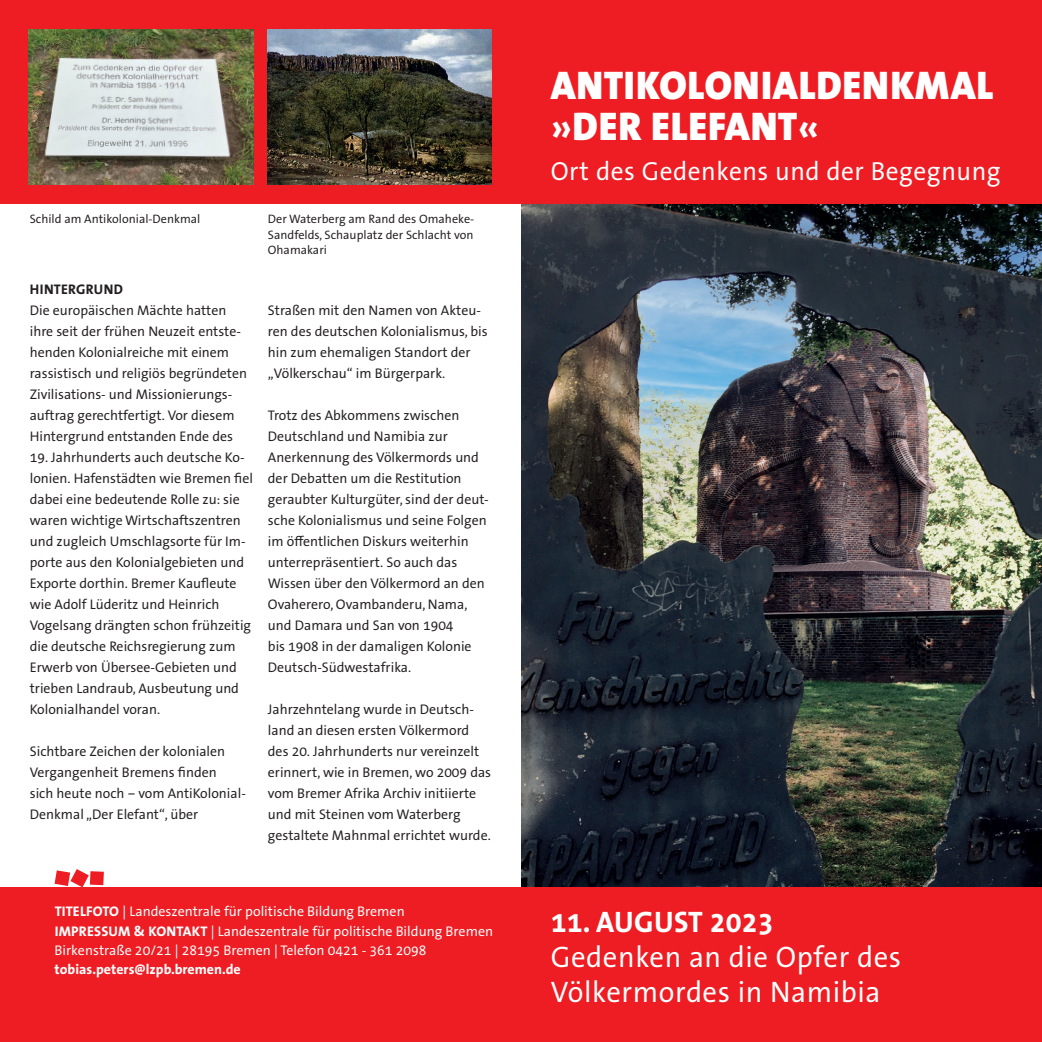
<style>
.page{position:relative;width:1042px;height:1042px;background:#fff}
.page>*{position:absolute;margin:0;border:0;box-sizing:border-box;transform-origin:0 0}
.t1{font:900 40.25px/40.2px "The Sans";letter-spacing:.02em;color:#fff}
.t2{font:29.75px/35px "The Sans Office";letter-spacing:.02em;color:#fff}
.t3{font:700 29.75px "The Sans Office";letter-spacing:.005em;color:#fff}
.t4{font:26.25px "The Sans Office";letter-spacing:.02em;color:#fff}
.t5{font:14px/21px "The Sans Office";color:#231f20}
.t6{font:14px/19.2px "The Sans Office";color:#fff}
.t7{font:700 14px "The Sans Office";color:#fff}
.t8{font:700 14px "The Sans Office";letter-spacing:.015em;color:#231f20}
.t9{font:12.25px/15.8px "The Sans Office";color:#231f20;text-align:justify}
.s1{font-weight:700}
.s2{font-family:"The Sans Office";font-weight:700}
</style>
<div class="page">
<img style="left:521px;top:203px;width:521px;height:684px">
<div style="left:0;top:0;width:1042px;height:203px;background:#ee1d23"></div>
<div style="left:0;top:887px;width:1042px;height:155px;background:#ee1d23"></div>
<svg style="left:55px;top:869px;width:49px;height:18px"></svg>
<img style="left:268px;top:30px;width:223px;height:154px">
<img style="left:29px;top:30px;width:224px;height:154px">
<p class="t9" style="left:30px;top:211px;width:172px">Schild am Antikolonial-Denkmal</p>
<p class="t9" style="left:268px;top:211px;width:208px">Der Waterberg am Rand des Omaheke-Sandfelds, Schauplatz der Schlacht von Ohamakari</p>
<p class="t8" style="left:30px;top:280px;width:95px">HINTERGRUND</p>
<p class="t5" style="left:30px;top:299px;width:219px">Die europäischen Mächte hatten ihre seit der frühen Neuzeit entste&shy;henden Kolonialreiche mit einem rassistisch und religiös begründeten Zivilisations- und Missionierungs&shy;auftrag gerechtfertigt. Vor diesem Hintergrund entstanden Ende des</p>
<p class="t5" style="left:30px;top:446px;width:225px">19. Jahrhunderts auch deutsche Ko&shy;lonien. Hafenstädten wie Bremen fiel dabei eine bedeutende Rolle zu: sie waren wichtige Wirtschaftszentren und zugleich Umschlagsorte für Im&shy;porte aus den Kolonialgebieten und Exporte dorthin. Bremer Kaufleute wie Adolf Lüderitz und Heinrich Vogelsang drängten schon frühzeitig die deutsche Reichsregierung zum Erwerb von Übersee-Gebieten und trieben Landraub, Ausbeutung und Kolonialhandel voran.</p>
<p class="t5" style="left:30px;top:740px;width:218px">Sichtbare Zeichen der kolonialen<br>Vergangenheit Bremens finden<br>sich heute noch – vom AntiKolonial-<br>Denkmal „Der Elefant“, über</p>
<p class="t5" style="left:268px;top:299px;width:221px">Straßen mit den Namen von Akteu&shy;ren des deutschen Kolonialismus, bis hin zum ehemaligen Standort der „Völkerschau“ im Bürgerpark.</p>
<p class="t5" style="left:268px;top:404px;width:222px">Trotz des Abkommens zwischen<br>Deutschland und Namibia zur<br>Anerkennung des Völkermords und der Debatten um die Restitution geraubter Kulturgüter, sind der deut&shy;sche Kolonialismus und seine Folgen im öffentlichen Diskurs weiterhin unterrepräsentiert. So auch das<br>Wissen über den Völkermord an den<br>Ovaherero, Ovambanderu, Nama, und Damara und San von 1904<br>bis 1908 in der damaligen Kolonie<br>Deutsch-Südwestafrika.</p>
<p class="t5" style="left:268px;top:698px;width:225px">Jahrzehntelang wurde in Deutsch&shy;land an diesen ersten Völkermord des 20. Jahrhunderts nur vereinzelt erinnert, wie in Bremen, wo 2009 das vom Bremer Afrika Archiv initiierte und mit Steinen vom Waterberg gestaltete Mahnmal errichtet wurde.</p>
<p class="t6" style="left:55px;top:901px;width:440px"><span class="s1">TITELFOTO</span> | Landeszentrale für politische Bildung Bremen<br><span class="s1">IMPRESSUM &amp; KONTAKT</span> | Landeszentrale für politische Bildung Bremen<br>Birkenstraße 20/21 | 28195 Bremen | Telefon 0421 - 361 2098</p>
<p class="t7" style="left:55px;top:960px;width:188px">tobias.peters@lzpb.bremen.de</p>
<h1 class="t1" style="left:551px;top:65px;width:444px">ANTIKOLONIALDENKMAL <span class="s2">»</span>DER ELEFANT<span class="s2">«</span></h1>
<h3 class="t4" style="left:551px;top:154px;width:451px">Ort des Gedenkens und der Begegnung</h3>
<h2 class="t3" style="left:551px;top:902px;width:224px">11. AUGUST 2023</h2>
<h2 class="t2" style="left:551px;top:938px;width:352px">Gedenken an die Opfer des<br>Völkermordes in Namibia</h2>
</div>
